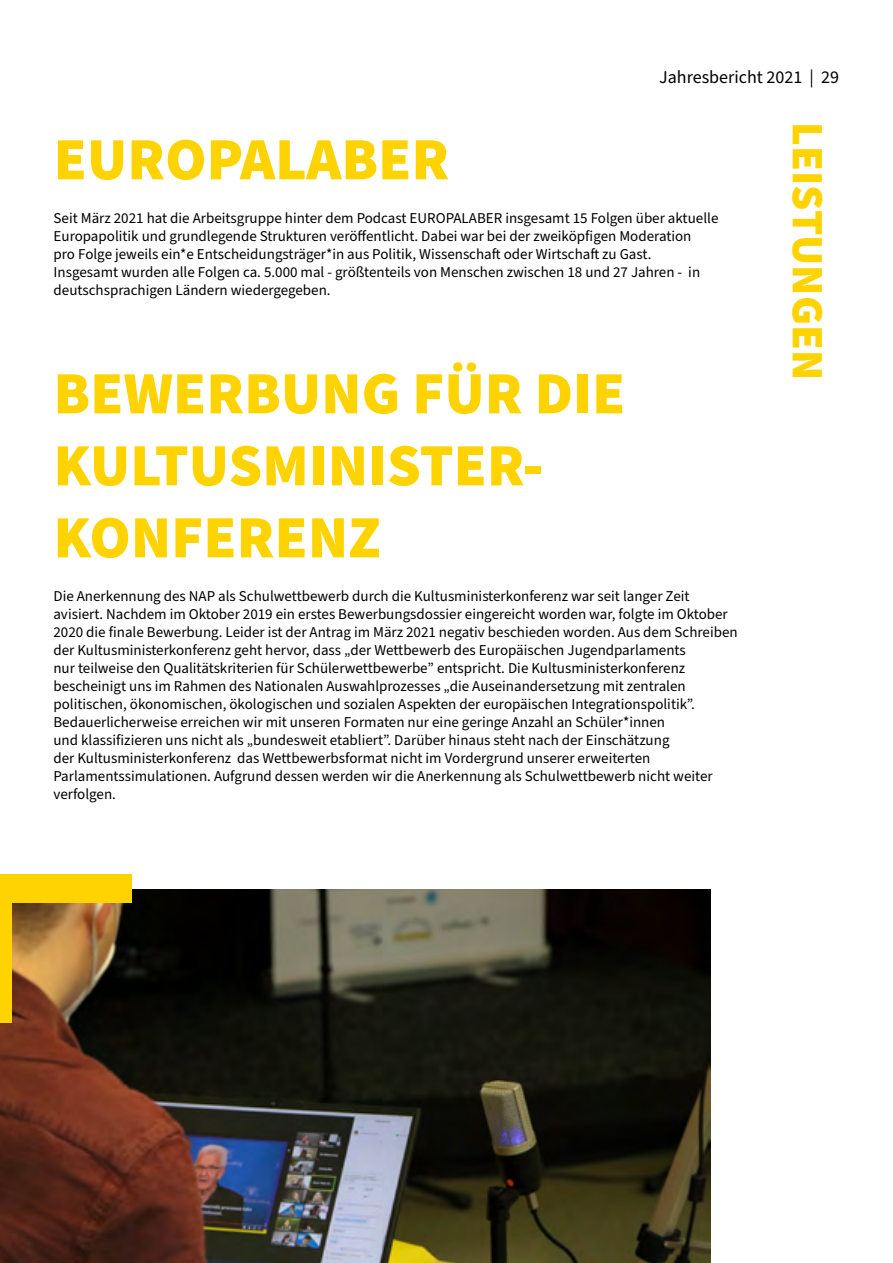
<style>
.page{position:relative;width:893px;height:1263px;background:#fff}
.page>*{position:absolute;margin:0;border:0;box-sizing:border-box;transform-origin:0 0}
.t1{font:900 60px/72px "Source Sans Pro";color:#ffd300}
.t2{font:900 45px "Source Sans Pro";color:#ffd300}
.t3{font:18px "Source Sans Pro";color:#000}
.t4{font:15px/18px "Source Sans Pro";color:#000}
</style>
<div class="page">
<img style="left:0;top:889px;width:710px;height:374px">
<div style="left:0;top:874px;width:132px;height:29px;background:#ffd300"></div>
<div style="left:0;top:874px;width:12px;height:149px;background:#ffd300"></div>
<p class="t3" style="left:659px;top:65px;width:181px">Jahresbericht 2021 | 29</p>
<h2 class="t2" style="left:839px;top:122px;width:259px;rotate:90deg">LEISTUNGEN</h2>
<h1 class="t1" style="left:54px;top:125px;width:397px">EUROPALABER</h1>
<p class="t4" style="left:54px;top:210px;width:666px">Seit März 2021 hat die Arbeitsgruppe hinter dem Podcast EUROPALABER insgesamt 15 Folgen über aktuelle Europapolitik und grundlegende Strukturen veröffentlicht. Dabei war bei der zweiköpfigen Moderation<br>pro Folge jeweils ein*e Entscheidungsträger*in aus Politik, Wissenschaft oder Wirtschaft zu Gast.<br>Insgesamt wurden alle Folgen ca. 5.000 mal - größtenteils von Menschen zwischen 18 und 27 Jahren - in deutschsprachigen Ländern wiedergegeben.</p>
<h1 class="t1" style="left:53px;top:359px;width:573px">BEWERBUNG FÜR DIE<br>KULTUSMINISTER-<br>KONFERENZ</h1>
<p class="t4" style="left:53px;top:588px;width:686px">Die Anerkennung des NAP als Schulwettbewerb durch die Kultusministerkonferenz war seit langer Zeit avisiert. Nachdem im Oktober 2019 ein erstes Bewerbungsdossier eingereicht worden war, folgte im Oktober 2020 die finale Bewerbung. Leider ist der Antrag im März 2021 negativ beschieden worden. Aus dem Schreiben der Kultusministerkonferenz geht hervor, dass „der Wettbewerb des Europäischen Jugendparlaments<br>nur teilweise den Qualitätskriterien für Schülerwettbewerbe” entspricht. Die Kultusministerkonferenz bescheinigt uns im Rahmen des Nationalen Auswahlprozesses „die Auseinandersetzung mit zentralen politischen, ökonomischen, ökologischen und sozialen Aspekten der europäischen Integrationspolitik”.<br>Bedauerlicherweise erreichen wir mit unseren Formaten nur eine geringe Anzahl an Schüler*innen<br>und klassifizieren uns nicht als „bundesweit etabliert”. Darüber hinaus steht nach der Einschätzung<br>der Kultusministerkonferenz das Wettbewerbsformat nicht im Vordergrund unserer erweiterten Parlamentssimulationen. Aufgrund dessen werden wir die Anerkennung als Schulwettbewerb nicht weiter verfolgen.</p>
</div>
